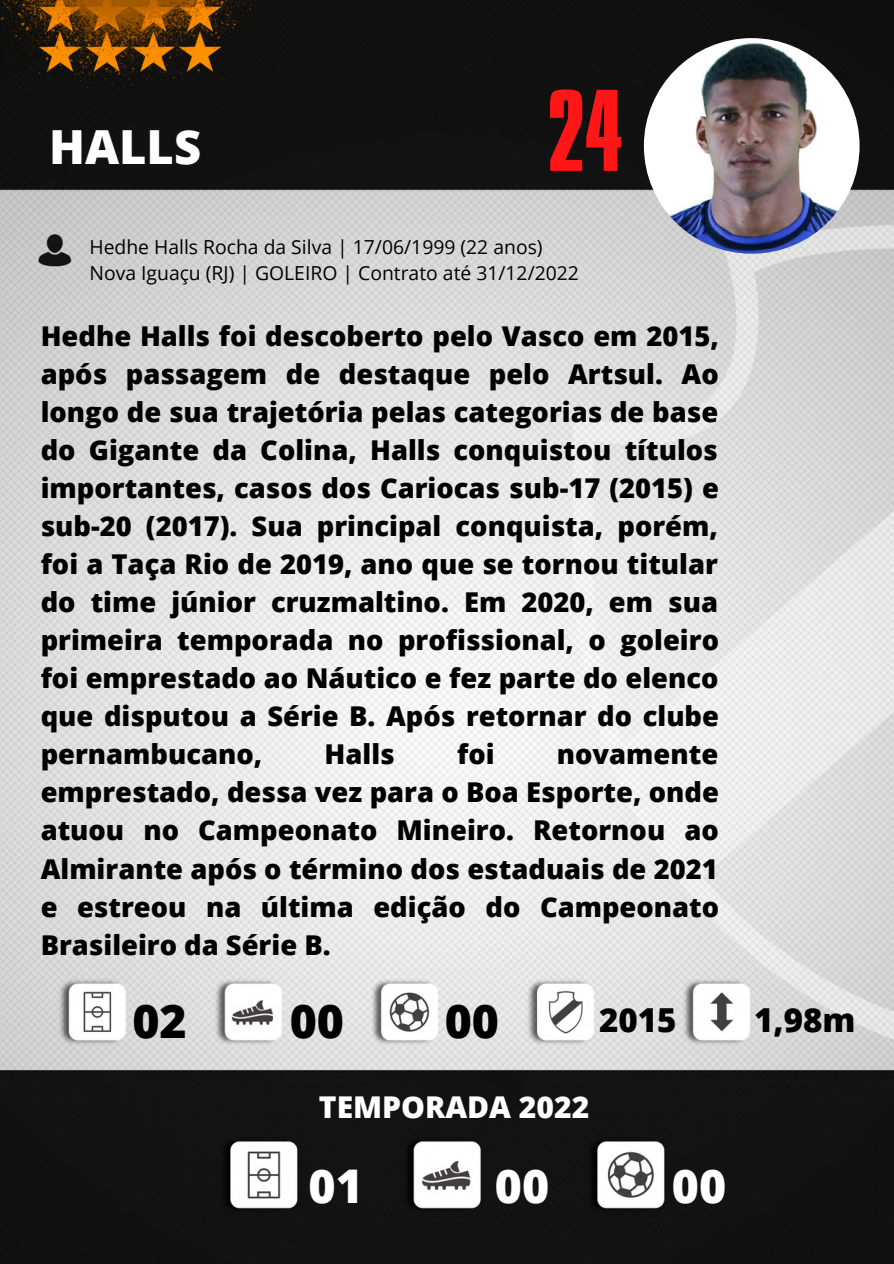
<style>
.page{position:relative;width:894px;height:1264px;background:#fff}
.page>*{position:absolute;margin:0;border:0;box-sizing:border-box;transform-origin:0 0}
.t1{font:99.75px "Aka Acid GR Compacta";color:#ff1616}
.t2{font:800 46.95px "Open Sans";color:#fff}
.t3{font:800 46.5px "Open Sans";color:#000}
.t4{font:800 46.5px "Open Sans";color:#fff}
.t5{font:800 33px "Open Sans";color:#000}
.t6{font:800 30px "Open Sans";color:#fff}
.t7{font:800 27.3px/38.1px "Open Sans";color:#000;text-align:justify}
.t8{font:19.35px/26.1px "Open Sans";color:#000}
</style>
<div class="page">
<img style="left:0;top:0;width:893px;height:1263px">
<img style="left:643px;top:38px;width:216px;height:216px;border-radius:50%">
<div style="left:372px;top:1072px;width:150px;height:49px;background:#121212"></div>
<h2 class="t2" style="left:49px;top:114px;width:153px">HALLS</h2>
<h1 class="t1" style="left:547px;top:92px;width:78px">24</h1>
<p class="t8" style="left:89px;top:233px;width:491px">Hedhe Halls Rocha da Silva | 17/06/1999 (22 anos)<br>Nova Iguaçu (RJ) | GOLEIRO | Contrato até 31/12/2022</p>
<p class="t7" style="left:41px;top:316px;width:679px">Hedhe Halls foi descoberto pelo Vasco em 2015, após passagem de destaque pelo Artsul. Ao longo de sua trajetória pelas categorias de base do Gigante da Colina, Halls conquistou títulos importantes, casos dos Cariocas sub-17 (2015) e sub-20 (2017). Sua principal conquista, porém, foi a Taça Rio de 2019, ano que se tornou titular do time júnior cruzmaltino. Em 2020, em sua primeira temporada no profissional, o goleiro foi emprestado ao Náutico e fez parte do elenco que disputou a Série B. Após retornar do clube pernambucano,</p>
<p class="t7" style="left:324px;top:734px;width:72px">Halls</p>
<p class="t7" style="left:457px;top:734px;width:39px">foi</p>
<p class="t7" style="left:41px;top:734px;width:679px;text-indent:516px">novamente emprestado, dessa vez para o Boa Esporte, onde atuou no Campeonato Mineiro. Retornou ao Almirante após o término dos estaduais de 2021 e estreou na última edição do Campeonato Brasileiro da Série B.</p>
<h3 class="t3" style="left:132px;top:988px;width:56px">02</h3>
<h3 class="t3" style="left:289px;top:988px;width:56px">00</h3>
<h3 class="t3" style="left:444px;top:988px;width:56px">00</h3>
<p class="t5" style="left:599px;top:997px;width:79px">2015</p>
<p class="t5" style="left:754px;top:997px;width:103px">1,98m</p>
<p class="t6" style="left:319px;top:1085px;width:272px">TEMPORADA 2022</p>
<h3 class="t4" style="left:308px;top:1153px;width:56px">01</h3>
<h3 class="t4" style="left:495px;top:1153px;width:56px">00</h3>
<h3 class="t4" style="left:671px;top:1153px;width:56px">00</h3>
</div>
